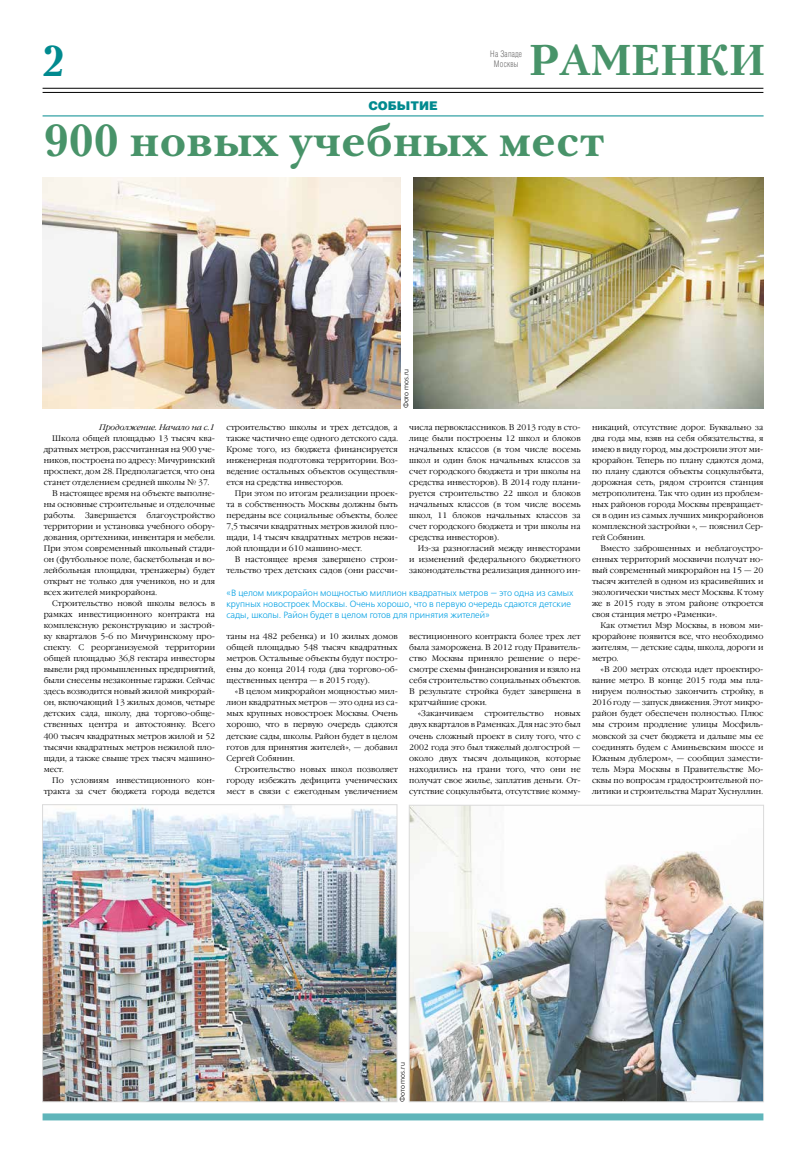
<style>
.page{position:relative;width:806px;height:1163px;background:#fff}
.page>*{position:absolute;margin:0;border:0;box-sizing:border-box;transform-origin:0 0}
.t1{font:700 47px "New Baskerville C";color:#489369}
.t2{font:700 40.6px "Kudrashov C";color:#489369}
.t3{font:700 40.6px "Kudrashov C";color:#008a8f}
.t4{font:12px "Helios Black C";color:#008a8f}
.t5{font:9px/11px "Free Set Light C";color:#009fe3}
.t6{font:8.7px/10.4px "AG Letterica Light Condensed C";letter-spacing:.025em;color:#706f6f;text-align:center;scale:.94 1}
.t7{font:8px/11px "Garamond C";color:#000;text-align:justify}
.t8{font:italic 8px "Garamond C";color:#000}
.t9{font:7px "Free Set Light C";color:#000}
</style>
<div class="page">
<div style="left:43px;top:1113px;width:720px;height:7px;background:#5fb5ba"></div>
<hr style="left:43px;top:88px;width:720px;height:1px;background:#000">
<hr style="left:43px;top:92px;width:720px;height:1px;background:#000">
<hr style="left:43px;top:115px;width:720px;height:1px;background:#008a8f">
<img style="left:43px;top:177px;width:357px;height:231px">
<img style="left:411px;top:807px;width:350px;height:292px">
<div style="left:409px;top:805px;width:354px;height:296px;border:1px solid #dadada"></div>
<img style="left:413px;top:177px;width:350px;height:231px">
<img style="left:44px;top:806px;width:351px;height:293px">
<div style="left:42px;top:804px;width:355px;height:297px;border:1px solid #dadada"></div>
<h2 class="t3" style="left:43px;top:36px;width:24px">2</h2>
<p class="t6" style="left:490px;top:49px;width:35px">На Западе<br>Москвы</p>
<h2 class="t2" style="left:529px;top:35px;width:237px">РАМЕНКИ</h2>
<h3 class="t4" style="left:368px;top:98px;width:71px">СОБЫТИЕ</h3>
<h1 class="t1" style="left:44px;top:114px;width:562px">900 новых учебных мест</h1>
<p class="t8" style="left:99px;top:423px;width:117px">Продолжение. Начало на с.1</p>
<p class="t7" style="left:52px;top:433px;width:164px">Школа общей площадью 13 тысяч ква-</p>
<p class="t7" style="left:44px;top:444px;width:173px">дратных метров, рассчитанная на 900 уче-</p>
<p class="t7" style="left:44px;top:455px;width:173px">ников, построена по адресу: Мичуринский</p>
<p class="t7" style="left:44px;top:466px;width:173px">проспект, дом 28. Предполагается, что она</p>
<p class="t7" style="left:44px;top:477px;width:167px">станет отделением средней школы № 37.</p>
<p class="t7" style="left:52px;top:488px;width:164px">В настоящее время на объекте выполне-</p>
<p class="t7" style="left:44px;top:499px;width:173px">ны основные строительные и отделочные</p>
<p class="t7" style="left:44px;top:510px;width:33px">работы.</p>
<p class="t7" style="left:85px;top:510px;width:53px">Завершается</p>
<p class="t7" style="left:44px;top:510px;width:173px;text-indent:103px">благоустройство территории и установка учебного обору&shy;дования, оргтехники, инвентаря и мебели.<br>При этом современный школьный стади&shy;он (футбольное поле, баскетбольная и во&shy;лейбольная площадки, тренажеры) будет открыт не только для учеников, но и для всех жителей микрорайона.</p>
<p class="t7" style="left:44px;top:598px;width:173px;text-indent:9px">Строительство новой школы велось в рамках инвестиционного контракта на комплексную реконструкцию и застрой&shy;ку кварталов 5-6 по Мичуринскому про&shy;спекту. С реорганизуемой территории общей площадью 36,8 гектара инвесторы вывели ряд промышленных предприятий, были снесены незаконные гаражи. Сейчас здесь возводится новый жилой микрорай&shy;он, включающий 13 жилых домов, четыре детских сада, школу, два торгово-обще&shy;ственных центра и автостоянку. Всего 400 тысяч квадратных метров жилой и 52 тысячи квадратных метров нежилой пло&shy;щади, а также свыше трех тысяч машино&shy;мест.</p>
<p class="t7" style="left:44px;top:774px;width:173px;text-align:right">По условиям инвестиционного кон&shy;тракта за счет бюджета города ведется</p>
<p class="t9" style="left:402px;top:408px;width:41px;rotate:-90deg">Фото mos.ru</p>
<p class="t7" style="left:226px;top:422px;width:173px">строительство школы и трех детсадов, а также частично еще одного детского сада.<br>Кроме того, из бюджета финансируется инженерная подготовка территории. Воз&shy;ведение остальных объектов осуществля&shy;ется на средства инвесторов.</p>
<p class="t7" style="left:226px;top:488px;width:173px;text-indent:9px">При этом по итогам реализации проек&shy;та в собственность Москвы должны быть переданы все социальные объекты, более 7,5 тысячи квадратных метров жилой пло&shy;щади, 14 тысяч квадратных метров нежи&shy;лой площади и 610 машино-мест.</p>
<p class="t7" style="left:226px;top:554px;width:173px;text-align:right">В настоящее время завершено строи&shy;тельство трех детских садов (они рассчи-</p>
<p class="t7" style="left:409px;top:422px;width:173px">числа первоклассников. В 2013 году в сто&shy;лице были построены 12 школ и блоков начальных классов (в том числе восемь школ и один блок начальных классов за счет городского бюджета и три школы на средства инвесторов). В 2014 году плани&shy;руется строительство 22 школ и блоков начальных классов (в том числе восемь школ, 11 блоков начальных классов за счет городского бюджета и три школы на средства инвесторов).</p>
<p class="t7" style="left:409px;top:543px;width:173px;text-indent:9px">Из-за разногласий между инвесторами и изменений федерального бюджетного законодательства реализация данного ин-</p>
<p class="t5" style="left:226px;top:587px;width:348px">«В целом микрорайон мощностью миллион квадратных метров — это одна из самых крупных новостроек Москвы. Очень хорошо, что в первую очередь сдаются детские сады, школы. Район будет в целом готов для принятия жителей»</p>
<p class="t7" style="left:226px;top:631px;width:173px">таны на 482 ребенка) и 10 жилых домов общей площадью 548 тысяч квадратных метров. Остальные объекты будут постро&shy;ены до конца 2014 года (два торгово-об&shy;щественных центра — в 2015 году).</p>
<p class="t7" style="left:226px;top:686px;width:173px;text-indent:9px">«В целом микрорайон мощностью мил&shy;лион квадратных метров — это одна из са&shy;мых крупных новостроек Москвы. Очень хорошо, что в первую очередь сдаются детские сады, школы. Район будет в целом готов для принятия жителей», — добавил Сергей Собянин.</p>
<p class="t7" style="left:226px;top:763px;width:173px;text-indent:9px">Строительство новых школ позволяет городу избежать дефицита ученических мест в связи с ежегодным увеличением</p>
<p class="t7" style="left:409px;top:631px;width:173px">вестиционного контракта более трех лет</p>
<p class="t7" style="left:409px;top:642px;width:173px">была заморожена. В 2012 году Правитель-</p>
<p class="t7" style="left:409px;top:653px;width:173px">ство Москвы приняло решение о пере-</p>
<p class="t7" style="left:409px;top:664px;width:173px">смотре схемы финансирования и взяло на</p>
<p class="t7" style="left:409px;top:675px;width:173px">себя строительство социальных объектов.</p>
<p class="t7" style="left:409px;top:686px;width:173px">В результате стройка будет завершена в</p>
<p class="t7" style="left:409px;top:697px;width:79px">кратчайшие сроки.</p>
<p class="t7" style="left:417px;top:708px;width:57px">«Заканчиваем</p>
<p class="t7" style="left:484px;top:708px;width:61px">строительство</p>
<p class="t7" style="left:409px;top:708px;width:173px;text-indent:145px">новых двух кварталов в Раменках. Для нас это был очень сложный проект в силу того, что с 2002 года это был тяжелый долгострой — около двух тысяч дольщиков, которые находились на грани того, что они не получат свое жилье, заплатив деньги. От&shy;сутствие соцкультбыта, отсутствие комму-</p>
<p class="t7" style="left:591px;top:422px;width:173px">никаций, отсутствие дорог. Буквально за два года мы, взяв на себя обязательства, я имею в виду город, мы достроили этот ми&shy;крорайон. Теперь по плану сдаются дома, по плану сдаются объекты соцкультбыта, дорожная сеть, рядом строится станция метрополитена. Так что один из проблем&shy;ных районов города Москвы превращает&shy;ся в один из самых лучших микрорайонов комплексной застройки », — пояснил Сер&shy;гей Собянин.</p>
<p class="t7" style="left:591px;top:543px;width:173px;text-indent:9px">Вместо заброшенных и неблагоустро&shy;енных территорий москвичи получат но&shy;вый современный микрорайон на 15 — 20 тысяч жителей в одном из красивейших и экологически чистых мест Москвы. К тому же в 2015 году в этом районе откроется своя станция метро «Раменки».</p>
<p class="t7" style="left:591px;top:620px;width:173px;text-indent:9px">Как отметил Мэр Москвы, в новом ми&shy;крорайоне появится все, что необходимо жителям, — детские сады, школа, дороги и метро.</p>
<p class="t7" style="left:591px;top:664px;width:173px;text-indent:9px">«В 200 метрах отсюда идет проектиро&shy;вание метро. В конце 2015 года мы пла&shy;нируем полностью закончить стройку, в 2016 году — запуск движения. Этот микро&shy;район будет обеспечен полностью. Плюс мы строим продление улицы Мосфиль&shy;мовской за счет бюджета и дальше мы ее соединять будем с Аминьевским шоссе и Южным дублером», — сообщил замести&shy;тель Мэра Москвы в Правительстве Мо&shy;сквы по вопросам градостроительной по&shy;литики и строительства Марат Хуснуллин.</p>
<p class="t9" style="left:398px;top:1101px;width:41px;rotate:-90deg">Фото mos.ru</p>
</div>
